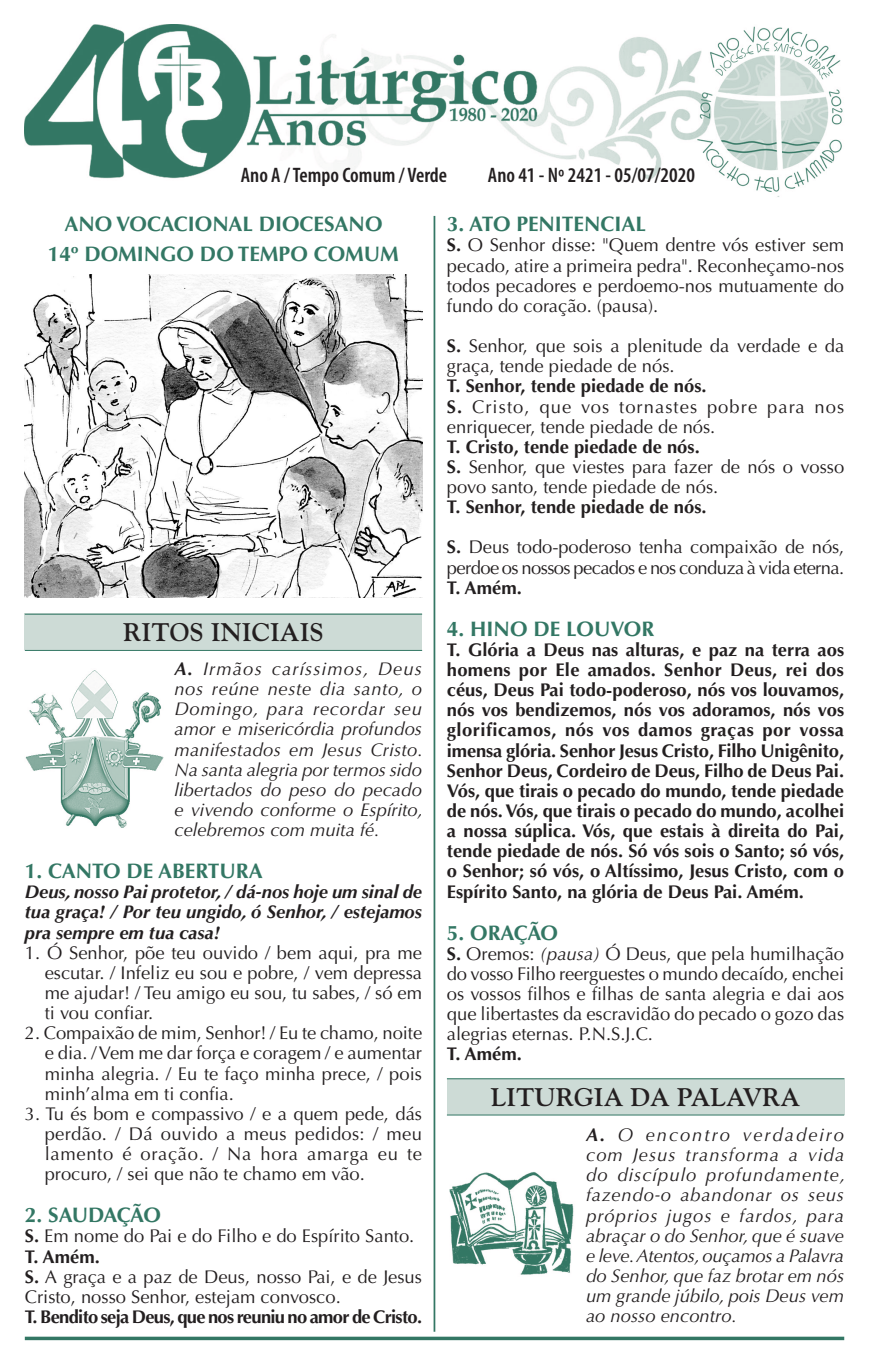
<style>
.page{position:relative;width:869px;height:1365px;background:#fff}
.page>*{position:absolute;margin:0;border:0;box-sizing:border-box;transform-origin:0 0}
.t1{font:700 25.38px "Goudy Std";color:#231f20}
.t2{font:700 21px/29.4px "Optima LT Std";color:#337764;text-align:center}
.t3{font:600 condensed 21px "Myriad Pro";color:#231f20}
.t4{font:700 21px "Optima LT Std";letter-spacing:-.035em;color:#337764}
.t5{font:18.38px/20.1px "Optima LT Std";color:#231f20;text-align:justify}
.t6{font:700 18.38px/20.1px "Optima LT Std";color:#231f20;text-align:justify}
.t7{font:italic 18.38px/20.1px "Optima LT Std";color:#231f20;text-align:justify}
.t8{font:italic 700 18.38px/20.1px "Optima LT Std";color:#231f20;text-align:justify}
.t9{font:18.38px/20.1px "Optima LT Std";letter-spacing:.05em;color:#231f20}
.t10{font:700 18.38px "Optima LT Std";letter-spacing:-.04em;color:#231f20}
.t11{font:18.38px "Optima LT Std";letter-spacing:-.03em;color:#231f20}
.s1{font-weight:700}
.s2{font-style:italic}
</style>
<div class="page">
<img style="left:25px;top:25px;width:818px;height:172px">
<div style="left:25px;top:613px;width:397px;height:37px;background:#cddbd6"></div>
<hr style="left:25px;top:613px;width:397px;height:1px;background:#337764">
<hr style="left:25px;top:650px;width:397px;height:1px;background:#337764">
<hr style="left:25px;top:1336px;width:818px;height:3px;background:#337764">
<hr style="left:433px;top:216px;width:2px;height:1115px;background:#337764">
<img style="left:25px;top:670px;width:139px;height:158px">
<div style="left:446px;top:1078px;width:397px;height:36px;background:#cddbd6"></div>
<hr style="left:446px;top:1078px;width:397px;height:1px;background:#337764">
<hr style="left:446px;top:1114px;width:397px;height:1px;background:#337764">
<img style="left:449px;top:1172px;width:125px;height:103px">
<img style="left:25px;top:274px;width:397px;height:324px">
<p class="t3" style="left:241px;top:162px;width:208px">Ano A / Tempo Comum / Verde</p>
<p class="t3" style="left:487px;top:162px;width:208px">Ano 41 - Nº 2421 - 05/07/2020</p>
<p class="t2" style="left:446px;top:210px;width:200px">3. ATO PENITENCIAL</p>
<p class="t5" style="left:446px;top:235px;width:398px"><span class="s1">S.</span> O Senhor disse: "Quem dentre vós estiver sem pecado, atire a primeira pedra". Reconheçamo-nos todos pecadores e perdoemo-nos mutuamente do fundo do coração. (pausa).</p>
<p class="t5" style="left:446px;top:336px;width:399px"><span class="s1">S.</span> Senhor, que sois a plenitude da verdade e da graça, tende piedade de nós.</p>
<p class="t9" style="left:446px;top:376px;width:399px"><span class="s1">T. Senhor, tende piedade de nós.<br>S.</span> Cristo, que vos tornastes pobre para nos enriquecer, tende piedade de nós.</p>
<p class="t5" style="left:446px;top:436px;width:398px;text-align:left"><span class="s1">T. Cristo, tende piedade de nós.<br>S.</span> Senhor, que viestes para fazer de nós o vosso povo santo, tende piedade de nós.</p>
<p class="t5" style="left:446px;top:487px;width:399px;line-height:40.2px"><span class="s1">T. Senhor, tende piedade de nós.<br>S.</span> Deus todo-poderoso tenha compaixão de nós,</p>
<p class="t11" style="left:446px;top:556px;width:398px">perdoe os nossos pecados e nos conduza à vida eterna.</p>
<p class="t6" style="left:446px;top:577px;width:76px">T. Amém.</p>
<p class="t2" style="left:446px;top:614px;width:209px">4. HINO DE LOUVOR</p>
<p class="t6" style="left:446px;top:640px;width:398px">T. Glória a Deus nas alturas, e paz na terra aos homens por Ele amados. Senhor Deus, rei dos céus, Deus Pai todo-poderoso, nós vos louvamos, nós vos bendizemos, nós vos adoramos, nós vos glorificamos, nós vos damos graças por vossa imensa glória. Senhor Jesus Cristo, Filho Unigênito, Senhor Deus, Cordeiro de Deus, Filho de Deus Pai.<br>Vós, que tirais o pecado do mundo, tende piedade de nós. Vós, que tirais o pecado do mundo, acolhei a nossa súplica. Vós, que estais à direita do Pai, tende piedade de nós. Só vós sois o Santo; só vós, o Senhor; só vós, o Altíssimo, Jesus Cristo, com o Espírito Santo, na glória de Deus Pai. Amém.</p>
<p class="t2" style="left:446px;top:918px;width:113px">5. ORAÇÃO</p>
<p class="t5" style="left:446px;top:943px;width:398px"><span class="s1">S.</span> Oremos: <span class="s2">(pausa)</span> Ó Deus, que pela humilhação do vosso Filho reerguestes o mundo decaído, enchei os vossos filhos e filhas de santa alegria e dai aos que libertastes da escravidão do pecado o gozo das alegrias eternas. P.N.S.J.C.</p>
<p class="t6" style="left:446px;top:1044px;width:76px">T. Amém.</p>
<p class="t2" style="left:48px;top:210px;width:352px">ANO VOCACIONAL DIOCESANO<br>14º DOMINGO DO TEMPO COMUM</p>
<h1 class="t1" style="left:123px;top:617px;width:202px">RITOS INICIAIS</h1>
<p class="t7" style="left:174px;top:659px;width:250px"><span class="s1">A.</span> Irmãos caríssimos, Deus nos reúne neste dia santo, o Domingo, para recordar seu amor e misericórdia profundos manifestados em Jesus Cristo.<br>Na santa alegria por termos sido libertados do peso do pecado e vivendo conforme o Espírito, celebremos com muita fé.</p>
<p class="t2" style="left:25px;top:856px;width:239px">1. CANTO DE ABERTURA</p>
<p class="t8" style="left:25px;top:882px;width:398px">Deus, nosso Pai protetor, / dá-nos hoje um sinal de tua graça! / Por teu ungido, ó Senhor, / estejamos pra sempre em tua casa!</p>
<p class="t5" style="left:45px;top:942px;width:379px;text-indent:-20px">1. Ó Senhor, põe teu ouvido / bem aqui, pra me escutar. / Infeliz eu sou e pobre, / vem depressa me ajudar! / Teu amigo eu sou, tu sabes, / só em ti vou confiar.</p>
<p class="t5" style="left:45px;top:1023px;width:379px;text-indent:-20px">2. Compaixão de mim, Senhor! / Eu te chamo, noite e dia. / Vem me dar força e coragem / e aumentar minha alegria. / Eu te faço minha prece, / pois minh’alma em ti confia.</p>
<p class="t5" style="left:45px;top:1103px;width:379px;text-indent:-20px">3. Tu és bom e compassivo / e a quem pede, dás perdão. / Dá ouvido a meus pedidos: / meu lamento é oração. / Na hora amarga eu te procuro, / sei que não te chamo em vão.</p>
<p class="t4" style="left:25px;top:1202px;width:137px">2. SAUDAÇÃO</p>
<p class="t5" style="left:25px;top:1226px;width:398px;text-align:left"><span class="s1">S.</span> Em nome do Pai e do Filho e do Espírito Santo.<br><span class="s1">T. Amém.<br>S.</span> A graça e a paz de Deus, nosso Pai, e de Jesus Cristo, nosso Senhor, estejam convosco.</p>
<p class="t10" style="left:25px;top:1305px;width:398px">T. Bendito seja Deus, que nos reuniu no amor de Cristo.</p>
<h1 class="t1" style="left:490px;top:1081px;width:311px">LITURGIA DA PALAVRA</h1>
<p class="t7" style="left:586px;top:1124px;width:260px"><span class="s1">A.</span> O encontro verdadeiro com Jesus transforma a vida do discípulo profundamente, fazendo-o abandonar os seus próprios jugos e fardos, para abraçar o do Senhor, que é suave e leve. Atentos, ouçamos a Palavra do Senhor, que faz brotar em nós um grande júbilo, pois Deus vem ao nosso encontro.</p>
</div>
